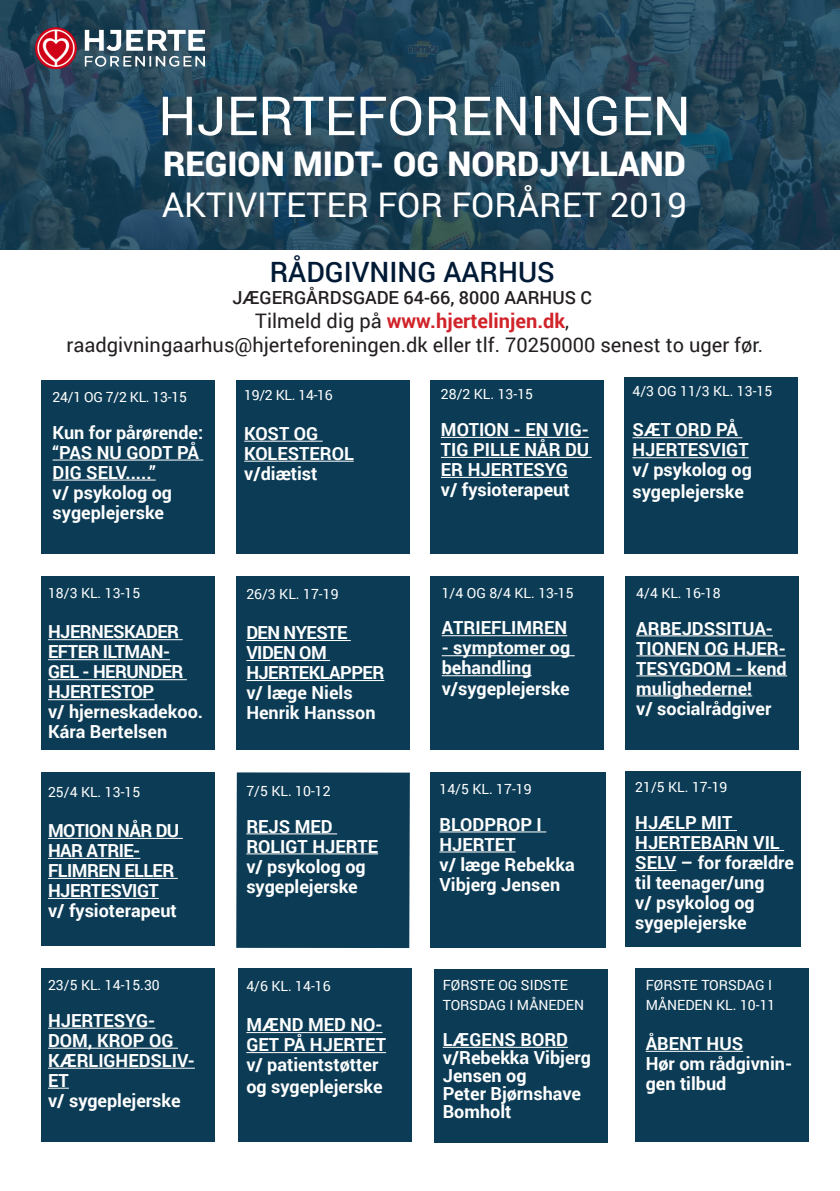
<style>
.page{position:relative;width:840px;height:1191px;background:#fff}
.page>*{position:absolute;margin:0;border:0;box-sizing:border-box;transform-origin:0 0}
.t1{font:54px "Roboto";color:#fff}
.t2{font:34px "Roboto";color:#fff}
.t3{font:900 34px "Roboto";color:#fff}
.t4{font:500 28px "Roboto";color:#001a36}
.t5{font:20px "Roboto";color:#231f20}
.t6{font:700 20px "Roboto";color:#d1232a}
.t7{font:700 18px/20px "Roboto";color:#fff}
.t8{font:700 18px/20px "Roboto";letter-spacing:-.03em;color:#fff}
.t9{font:500 18px "Roboto";color:#231f20}
.t10{font:14px/20px "Roboto";color:#fff}
.s1{font-weight:400;color:#231f20}
</style>
<div class="page">
<svg style="left:0;top:0;width:839px;height:249px;background:#224558"></svg>
<div style="left:41px;top:380px;width:174px;height:173px;background:#0c3c55"></div>
<div style="left:41px;top:772px;width:174px;height:174px;background:#0c3c55"></div>
<div style="left:41px;top:576px;width:174px;height:173px;background:#0c3c55"></div>
<div style="left:41px;top:968px;width:174px;height:174px;background:#0c3c55"></div>
<div style="left:238px;top:968px;width:174px;height:174px;background:#0c3c55"></div>
<div style="left:430px;top:380px;width:173px;height:173px;background:#0c3c55"></div>
<div style="left:430px;top:772px;width:175px;height:176px;background:#0c3c55"></div>
<div style="left:236px;top:772px;width:173px;height:176px;background:#0c3c55"></div>
<div style="left:235px;top:380px;width:174px;height:173px;background:#0c3c55"></div>
<div style="left:430px;top:576px;width:173px;height:173px;background:#0c3c55"></div>
<div style="left:235px;top:576px;width:174px;height:173px;background:#0c3c55"></div>
<div style="left:624px;top:376px;width:173px;height:177px;background:#0c3c55"></div>
<div style="left:624px;top:576px;width:174px;height:173px;background:#0c3c55"></div>
<hr style="left:53px;top:459px;width:150px;height:1px;background:#fff">
<hr style="left:53px;top:479px;width:103px;height:1px;background:#fff">
<hr style="left:246px;top:833px;width:91px;height:1px;background:#fff">
<hr style="left:246px;top:853px;width:132px;height:1px;background:#fff">
<hr style="left:48px;top:639px;width:134px;height:1px;background:#fff">
<hr style="left:48px;top:659px;width:122px;height:1px;background:#fff">
<hr style="left:48px;top:679px;width:139px;height:1px;background:#fff">
<hr style="left:48px;top:699px;width:106px;height:1px;background:#fff">
<hr style="left:440px;top:437px;width:148px;height:1px;background:#fff">
<hr style="left:440px;top:457px;width:151px;height:1px;background:#fff">
<hr style="left:440px;top:477px;width:127px;height:1px;background:#fff">
<hr style="left:632px;top:437px;width:110px;height:1px;background:#fff">
<hr style="left:632px;top:457px;width:116px;height:1px;background:#fff">
<hr style="left:246px;top:640px;width:104px;height:1px;background:#fff">
<hr style="left:246px;top:660px;width:84px;height:1px;background:#fff">
<hr style="left:246px;top:680px;width:138px;height:1px;background:#fff">
<hr style="left:441px;top:635px;width:126px;height:1px;background:#fff">
<hr style="left:441px;top:655px;width:133px;height:1px;background:#fff">
<hr style="left:441px;top:675px;width:90px;height:1px;background:#fff">
<img style="left:36px;top:27px;width:168px;height:42px">
<hr style="left:244px;top:441px;width:78px;height:1px;background:#fff">
<hr style="left:244px;top:461px;width:109px;height:1px;background:#fff">
<hr style="left:636px;top:635px;width:136px;height:1px;background:#fff">
<hr style="left:636px;top:655px;width:149px;height:1px;background:#fff">
<hr style="left:636px;top:675px;width:150px;height:1px;background:#fff">
<hr style="left:636px;top:695px;width:115px;height:1px;background:#fff">
<hr style="left:439px;top:831px;width:107px;height:1px;background:#fff">
<hr style="left:439px;top:851px;width:76px;height:1px;background:#fff">
<div style="left:624px;top:771px;width:175px;height:176px;background:#0c3c55"></div>
<hr style="left:48px;top:1027px;width:107px;height:1px;background:#fff">
<hr style="left:48px;top:1047px;width:130px;height:1px;background:#fff">
<hr style="left:48px;top:1067px;width:147px;height:1px;background:#fff">
<svg style="left:48px;top:1087px;width:21px;height:1px"></svg>
<div style="left:434px;top:969px;width:173px;height:174px;background:#0c3c55"></div>
<hr style="left:442px;top:1046px;width:125px;height:1px;background:#fff">
<hr style="left:246px;top:1032px;width:136px;height:1px;background:#fff">
<hr style="left:246px;top:1052px;width:140px;height:1px;background:#fff">
<hr style="left:635px;top:830px;width:101px;height:1px;background:#fff">
<hr style="left:635px;top:850px;width:148px;height:1px;background:#fff">
<hr style="left:635px;top:870px;width:41px;height:1px;background:#fff">
<hr style="left:48px;top:838px;width:135px;height:1px;background:#fff">
<hr style="left:48px;top:858px;width:92px;height:1px;background:#fff">
<hr style="left:48px;top:878px;width:130px;height:1px;background:#fff">
<hr style="left:48px;top:898px;width:111px;height:1px;background:#fff">
<div style="left:635px;top:968px;width:173px;height:174px;background:#0c3c55"></div>
<hr style="left:645px;top:1050px;width:97px;height:1px;background:#fff">
<p class="t1" style="left:158px;top:78px;width:534px">HJERTEFORENINGEN</p>
<p class="t3" style="left:163px;top:140px;width:524px">REGION MIDT- OG NORDJYLLAND</p>
<p class="t2" style="left:162px;top:181px;width:526px">AKTIVITETER FOR FORÅRET 2019</p>
<p class="t4" style="left:269px;top:253px;width:286px">RÅDGIVNING AARHUS</p>
<p class="t9" style="left:232px;top:285px;width:361px">JÆGERGÅRDSGADE 64-66, 8000 AARHUS C</p>
<p class="t6" style="left:255px;top:307px;width:315px"><span class="s1">Tilmeld dig på</span> www.hjertelinjen.dk<span class="s1">,</span></p>
<p class="t5" style="left:66px;top:331px;width:697px">raadgivningaarhus@hjerteforeningen.dk eller tlf. 70250000 senest to uger før.</p>
<p class="t10" style="left:53px;top:386px;width:136px">24/1 OG 7/2 KL. 13-15</p>
<p class="t7" style="left:53px;top:421px;width:152px">Kun for pårørende:</p>
<p class="t7" style="left:53px;top:441px;width:148px">“PAS NU GODT PÅ<br>DIG SELV.....”</p>
<p class="t7" style="left:53px;top:481px;width:121px;line-height:20.6px">v/ psykolog og sygeplejerske</p>
<p class="t10" style="left:632px;top:381px;width:141px">4/3 OG 11/3 KL. 13-15</p>
<p class="t7" style="left:632px;top:419px;width:118px">SÆT ORD PÅ<br>HJERTESVIGT</p>
<p class="t7" style="left:632px;top:458px;width:121px;line-height:21.6px">v/ psykolog og sygeplejerske</p>
<p class="t10" style="left:440px;top:384px;width:94px">28/2 KL. 13-15</p>
<p class="t7" style="left:440px;top:419px;width:150px;text-align:justify">MOTION - EN VIG-TIG PILLE NÅR DU ER HJERTESYG</p>
<p class="t7" style="left:440px;top:479px;width:130px">v/ fysioterapeut</p>
<p class="t10" style="left:244px;top:384px;width:90px">19/2 KL. 14-16</p>
<p class="t7" style="left:244px;top:423px;width:75px">KOST OG</p>
<p class="t7" style="left:244px;top:443px;width:111px">KOLESTEROL</p>
<p class="t7" style="left:244px;top:463px;width:75px">v/diætist</p>
<p class="t10" style="left:48px;top:583px;width:94px">18/3 KL. 13-15</p>
<p class="t8" style="left:48px;top:621px;width:137px">HJERNESKADER<br>EFTER ILTMAN-<br>GEL - HERUNDER<br>HJERTESTOP</p>
<p class="t7" style="left:48px;top:701px;width:156px">v/ hjerneskadekoo.<br>Kára Bertelsen</p>
<p class="t10" style="left:48px;top:781px;width:94px">25/4 KL. 13-15</p>
<p class="t8" style="left:48px;top:820px;width:133px">MOTION NÅR DU<br>HAR ATRIE-</p>
<p class="t8" style="left:48px;top:860px;width:128px">FLIMREN ELLER<br>HJERTESVIGT</p>
<p class="t7" style="left:48px;top:900px;width:130px">v/ fysioterapeut</p>
<p class="t10" style="left:48px;top:974px;width:113px">23/5 KL. 14-15.30</p>
<p class="t7" style="left:48px;top:1009px;width:148px">HJERTESYG-<br>DOM, KROP OG<br>KÆRLIGHEDSLIV-<br>ET</p>
<p class="t7" style="left:48px;top:1089px;width:134px">v/ sygeplejerske</p>
<p class="t10" style="left:246px;top:583px;width:94px">26/3 KL. 17-19</p>
<p class="t8" style="left:246px;top:622px;width:139px">DEN NYESTE<br>VIDEN OM<br>HJERTEKLAPPER</p>
<p class="t7" style="left:246px;top:682px;width:108px">v/ læge Niels</p>
<p class="t7" style="left:246px;top:702px;width:131px">Henrik Hansson</p>
<p class="t10" style="left:246px;top:780px;width:86px">7/5 KL. 10-12</p>
<p class="t7" style="left:246px;top:815px;width:88px">REJS MED</p>
<p class="t7" style="left:246px;top:835px;width:133px">ROLIGT HJERTE</p>
<p class="t7" style="left:246px;top:855px;width:121px">v/ psykolog og sygeplejerske</p>
<p class="t10" style="left:246px;top:975px;width:86px">4/6 KL. 14-16</p>
<p class="t7" style="left:246px;top:1014px;width:141px">MÆND MED NO-<br>GET PÅ HJERTET</p>
<p class="t7" style="left:246px;top:1053px;width:138px;line-height:21.6px">v/ patientstøtter og sygeplejerske</p>
<p class="t10" style="left:441px;top:582px;width:133px">1/4 OG 8/4 KL. 13-15</p>
<p class="t7" style="left:441px;top:617px;width:127px">ATRIEFLIMREN</p>
<p class="t7" style="left:441px;top:637px;width:130px">- symptomer og behandling</p>
<p class="t7" style="left:441px;top:678px;width:129px">v/sygeplejerske</p>
<p class="t10" style="left:439px;top:778px;width:94px">14/5 KL. 17-19</p>
<p class="t7" style="left:439px;top:813px;width:104px">BLODPROP I<br>HJERTET</p>
<p class="t7" style="left:439px;top:853px;width:137px">v/ læge Rebekka<br>Vibjerg Jensen</p>
<p class="t10" style="left:442px;top:974px;width:143px">FØRSTE OG SIDSTE<br>TORSDAG I MÅNEDEN</p>
<p class="t7" style="left:442px;top:1029px;width:127px">LÆGENS BORD</p>
<p class="t7" style="left:442px;top:1048px;width:150px;line-height:18px">v/Rebekka Vibjerg<br>Jensen og</p>
<p class="t7" style="left:442px;top:1084px;width:140px;line-height:18px">Peter Bjørnshave<br>Bomholt</p>
<p class="t10" style="left:636px;top:582px;width:86px">4/4 KL. 16-18</p>
<p class="t7" style="left:636px;top:617px;width:152px">ARBEJDSSITUA-<br>TIONEN OG HJER-<br>TESYGDOM - kend mulighederne!</p>
<p class="t7" style="left:636px;top:698px;width:136px">v/ socialrådgiver</p>
<p class="t10" style="left:635px;top:777px;width:94px">21/5 KL. 17-19</p>
<p class="t7" style="left:635px;top:812px;width:160px">HJÆLP MIT<br>HJERTEBARN VIL<br>SELV – for forældre til teenager/ung</p>
<p class="t7" style="left:635px;top:892px;width:121px">v/ psykolog og sygeplejerske</p>
<p class="t10" style="left:635px;top:781px;width:94px">8/11 KL. 16-18</p>
<p class="t7" style="left:635px;top:817px;width:118px">HJERTESVIGT</p>
<p class="t7" style="left:635px;top:837px;width:141px">– SYMPTOMER<br>OG BEHANDLING</p>
<p class="t7" style="left:635px;top:877px;width:144px">v/ overlæge Brian<br>Løgstrup</p>
<p class="t10" style="left:645px;top:974px;width:131px">FØRSTE TORSDAG I<br>MÅNEDEN KL. 10-11</p>
<p class="t7" style="left:645px;top:1033px;width:99px">ÅBENT HUS</p>
<p class="t7" style="left:645px;top:1053px;width:148px">Hør om rådgivnin&shy;gen tilbud</p>
</div>
